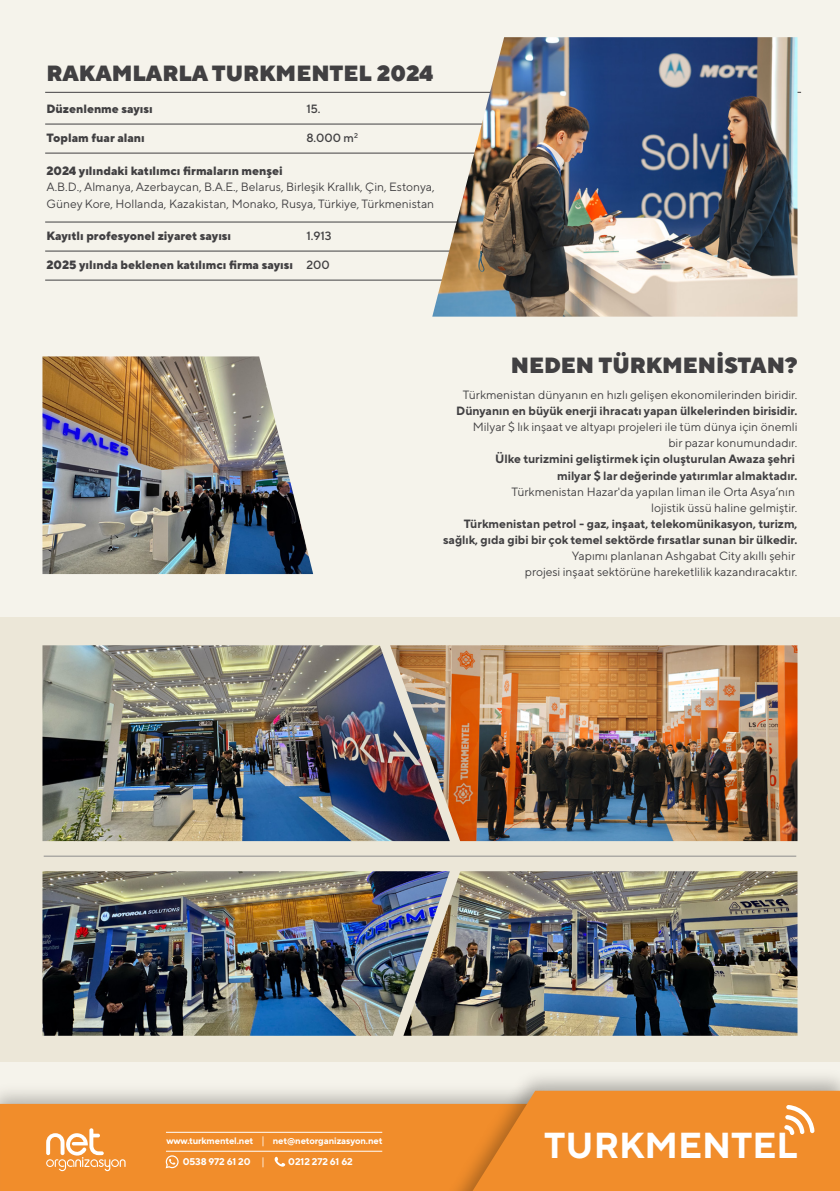
<style>
.page{position:relative;width:840px;height:1191px;background:#fff}
.page>*{position:absolute;margin:0;border:0;box-sizing:border-box;transform-origin:0 0}
.t1{font:700 36px "TT Norms Pro";color:#fff}
.t2{font:900 22px "TT Norms Pro";color:#414042}
.t3{font:12px/16px "TT Norms Pro";color:#414042;text-align:right}
.t4{font:700 12px/16px "TT Norms Pro";color:#414042;text-align:right}
.t5{font:800 12px "TT Norms Pro";color:#414042}
.t6{font:500 12px "TT Norms Pro";color:#414042}
.t7{font:10.8px "TT Norms Pro";color:#fff}
.t8{font:700 9.8px "TT Norms Pro";letter-spacing:-.01em;color:#fff}
.t9{font:700 9.4px "TT Norms Pro";letter-spacing:-.01em;color:#fff}
</style>
<div class="page">
<div style="left:0;top:0;width:839px;height:1191px;background:#f5f3eb"></div>
<div style="left:0;top:617px;width:839px;height:444px;background:#ece7d7"></div>
<img style="left:42px;top:645px;width:348px;height:196px">
<img style="left:390px;top:645px;width:407px;height:196px">
<hr style="left:44px;top:856px;width:751px;height:1px;background:#8d8d8d">
<img style="left:449px;top:871px;width:348px;height:164px">
<img style="left:42px;top:871px;width:407px;height:164px">
<div style="left:0;top:1103px;width:410px;height:88px;background:#f18d2b"></div>
<img style="left:410px;top:1076px;width:429px;height:115px">
<hr style="left:166px;top:1150px;width:216px;height:1px;background:#fff">
<hr style="left:166px;top:1132px;width:216px;height:1px;background:#fff">
<svg style="left:165px;top:1155px;width:13px;height:13px"></svg>
<svg style="left:274px;top:1156px;width:11px;height:10px"></svg>
<svg style="left:46px;top:1128px;width:79px;height:43px;background:#f4a85e"></svg>
<hr style="left:45px;top:124px;width:512px;height:1px;background:#414042">
<hr style="left:45px;top:153px;width:512px;height:1px;background:#414042">
<hr style="left:45px;top:222px;width:512px;height:1px;background:#414042">
<hr style="left:45px;top:251px;width:512px;height:1px;background:#414042">
<hr style="left:45px;top:280px;width:448px;height:1px;background:#414042">
<hr style="left:45px;top:92px;width:755px;height:1px;background:#414042">
<img style="left:432px;top:37px;width:365px;height:280px">
<img style="left:42px;top:356px;width:271px;height:218px">
<svg style="left:472px;top:1090px;width:367px;height:101px;background:#ee8f30"></svg>
<h2 class="t2" style="left:46px;top:58px;width:388px">RAKAMLARLA TURKMENTEL 2024</h2>
<p class="t5" style="left:46px;top:101px;width:108px">Düzenlenme sayısı</p>
<p class="t6" style="left:306px;top:101px;width:16px">15.</p>
<p class="t6" style="left:306px;top:130px;width:53px">8.000 m<sup>2</sup></p>
<p class="t5" style="left:46px;top:129px;width:100px">Toplam fuar alanı</p>
<p class="t5" style="left:46px;top:163px;width:237px">2024 yılındaki katılımcı firmaların menşei</p>
<p class="t3" style="left:46px;top:179px;width:389px;text-align:left">A.B.D., Almanya, Azerbaycan, B.A.E., Belarus, Birleşik Krallık, Çin, Estonya,<br>Güney Kore, Hollanda, Kazakistan, Monako, Rusya, Türkiye, Türkmenistan</p>
<p class="t5" style="left:46px;top:228px;width:186px">Kayıtlı profesyonel ziyaret sayısı</p>
<p class="t5" style="left:46px;top:256px;width:248px">2025 yılında beklenen katılımcı firma sayısı</p>
<p class="t6" style="left:306px;top:228px;width:27px">1.913</p>
<p class="t6" style="left:306px;top:256px;width:25px">200</p>
<h2 class="t2" style="left:510px;top:351px;width:288px">NEDEN TÜRKMENİSTAN?</h2>
<p class="t3" style="left:462px;top:387px;width:336px">Türkmenistan dünyanın en hızlı gelişen ekonomilerinden biridir.</p>
<p class="t4" style="left:456px;top:403px;width:342px">Dünyanın en büyük enerji ihracatı yapan ülkelerinden birisidir.</p>
<p class="t3" style="left:472px;top:419px;width:326px">Milyar $ lık inşaat ve altyapı projeleri ile tüm dünya için önemli bir pazar konumundadır.</p>
<p class="t4" style="left:494px;top:451px;width:304px">Ülke turizmini geliştirmek için oluşturulan Awaza şehri milyar $ lar değerinde yatırımlar almaktadır.</p>
<p class="t3" style="left:511px;top:483px;width:287px">Türkmenistan Hazar'da yapılan liman ile Orta Asya’nın lojistik üssü haline gelmiştir.</p>
<p class="t4" style="left:443px;top:515px;width:356px">Türkmenistan petrol - gaz, inşaat, telekomünikasyon, turizm, sağlık, gıda gibi bir çok temel sektörde fırsatlar sunan bir ülkedir.</p>
<p class="t3" style="left:524px;top:547px;width:274px">Yapımı planlanan Ashgabat City akıllı şehir<br>projesi inşaat sektörüne hareketlilik kazandıracaktır.</p>
<p class="t7" style="left:261px;top:1133px;width:5px">|</p>
<p class="t9" style="left:166px;top:1134px;width:88px">www.turkmentel.net</p>
<p class="t9" style="left:272px;top:1134px;width:111px">net@netorganizasyon.net</p>
<p class="t7" style="left:261px;top:1154px;width:5px">|</p>
<p class="t8" style="left:183px;top:1155px;width:69px">0538 972 61 20</p>
<p class="t8" style="left:288px;top:1155px;width:66px">0212 272 61 62</p>
<h1 class="t1" style="left:544px;top:1122px;width:255px">TURKMENTEL</h1>
</div>
